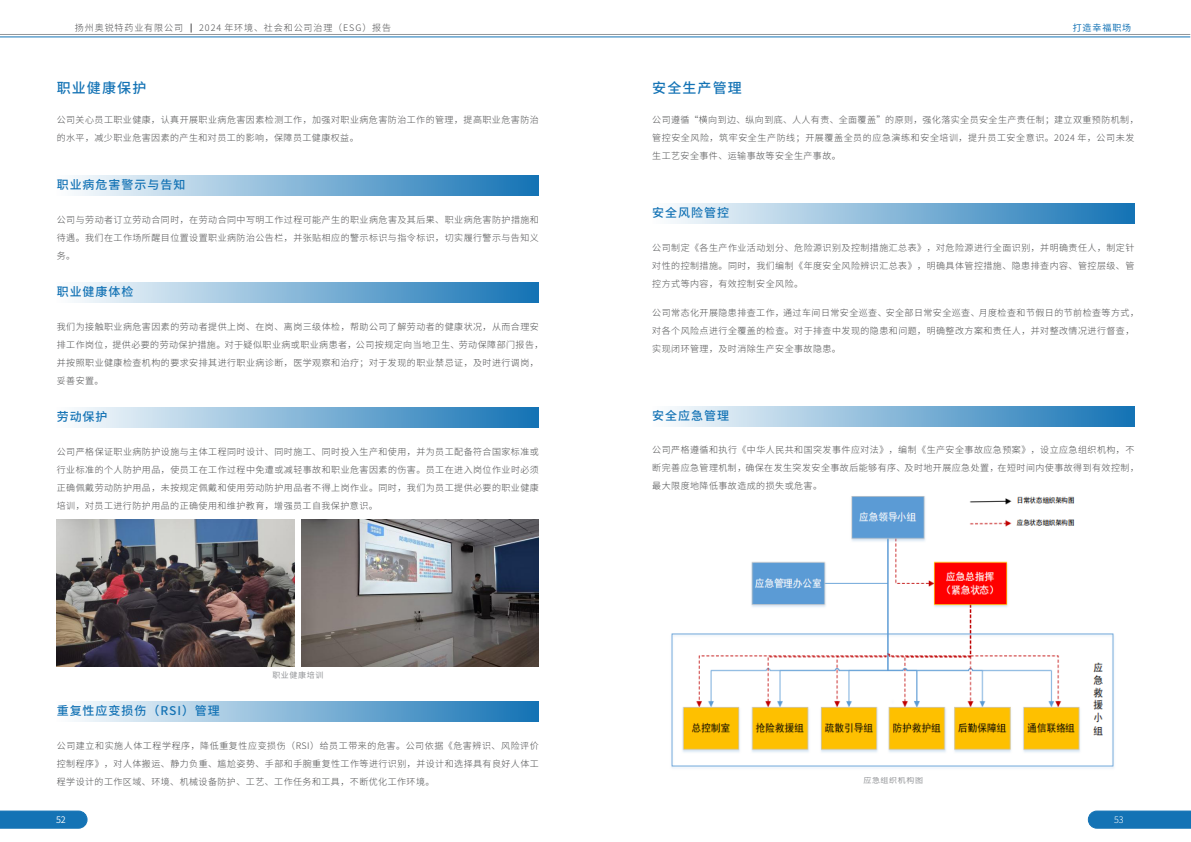
<style>
.page{position:relative;width:1191px;height:842px;background:#fff}
.page>*{position:absolute;margin:0;border:0;box-sizing:border-box;transform-origin:0 0}
.t1{font:500 14px "Source Han Sans CN";letter-spacing:.08em;color:#1473b5}
.t2{font:500 12px "Source Han Sans CN";letter-spacing:.08em;color:#1473b5}
.t3{font:300 9px/18px "Source Han Sans CN";letter-spacing:.05em;color:#4b4c4d}
.t4{font:300 9px "Source Han Sans CN";letter-spacing:.1em;color:#4b4c4d}
.t5{font:9px "Source Han Sans CN";letter-spacing:.1em;color:#1473b5}
.t6{font:9px "Source Han Sans CN";color:#fff}
.t7{font:300 9px "Source Han Sans CN";color:#fff}
.t8{font:8px "Source Han Sans CN";letter-spacing:.075em;color:#939598}
</style>
<div class="page">
<svg style="left:0;top:811px;width:87px;height:17px"></svg>
<div style="left:1088px;top:811px;width:103px;height:17px;background:#1473b5"></div>
<hr style="left:0;top:34px;width:1190px;height:1px;background:#939598">
<hr style="left:0;top:36px;width:1190px;height:1px;background:#1473b5">
<div style="left:57px;top:175px;width:482px;height:21px;background:linear-gradient(to right,#fdfdfe,#1473b5)"></div>
<div style="left:652px;top:203px;width:482px;height:21px;background:linear-gradient(to right,#fdfefe,#1473b5)"></div>
<div style="left:652px;top:406px;width:482px;height:21px;background:linear-gradient(to right,#fdfefe,#1473b5)"></div>
<div style="left:57px;top:282px;width:482px;height:21px;background:linear-gradient(to right,#fdfdfe,#1473b5)"></div>
<div style="left:57px;top:407px;width:482px;height:21px;background:linear-gradient(to right,#fdfdfe,#1473b5)"></div>
<div style="left:57px;top:702px;width:482px;height:20px;background:linear-gradient(to right,#fdfdfe,#1473b5)"></div>
<img style="left:57px;top:519px;width:237px;height:148px">
<img style="left:301px;top:519px;width:238px;height:148px">
<img style="left:671px;top:496px;width:443px;height:273px">
<p class="t4" style="left:75px;top:23px;width:109px">扬州奥锐特药业有限公司</p>
<p class="t4" style="left:199px;top:23px;width:193px">2024 年环境、社会和公司治理（ESG）报告</p>
<p class="t5" style="left:1072px;top:23px;width:60px">打造幸福职场</p>
<p class="t1" style="left:57px;top:80px;width:91px">职业健康保护</p>
<p class="t1" style="left:652px;top:80px;width:91px">安全生产管理</p>
<p class="t3" style="left:57px;top:111px;width:483px">公司关心员工职业健康，认真开展职业病危害因素检测工作，加强对职业病危害防治工作的管理，提高职业危害防治的水平，减少职业危害因素的产生和对员工的影响，保障员工健康权益。</p>
<p class="t3" style="left:652px;top:111px;width:488px">公司遵循“横向到边、纵向到底、人人有责、全面覆盖”的原则，强化落实全员安全生产责任制；建立双重预防机制，管控安全风险，筑牢安全生产防线；开展覆盖全员的应急演练和安全培训，提升员工安全意识。2024 年，公司未发生工艺安全事件、运输事故等安全生产事故。</p>
<p class="t2" style="left:57px;top:178px;width:130px">职业病危害警示与告知</p>
<p class="t3" style="left:57px;top:210px;width:483px;text-align:justify">公司与劳动者订立劳动合同时，在劳动合同中写明工作过程可能产生的职业病危害及其后果、职业病危害防护措施和待遇。我们在工作场所醒目位置设置职业病防治公告栏，并张贴相应的警示标识与指令标识，切实履行警示与告知义务。</p>
<p class="t2" style="left:57px;top:285px;width:78px">职业健康体检</p>
<p class="t3" style="left:57px;top:317px;width:488px">我们为接触职业病危害因素的劳动者提供上岗、在岗、离岗三级体检，帮助公司了解劳动者的健康状况，从而合理安排工作岗位，提供必要的劳动保护措施。对于疑似职业病或职业病患者，公司按规定向当地卫生、劳动保障部门报告，并按照职业健康检查机构的要求安排其进行职业病诊断，医学观察和治疗；对于发现的职业禁忌证，及时进行调岗，妥善安置。</p>
<p class="t2" style="left:57px;top:410px;width:52px">劳动保护</p>
<p class="t3" style="left:57px;top:442px;width:483px;text-align:justify">公司严格保证职业病防护设施与主体工程同时设计、同时施工、同时投入生产和使用，并为员工配备符合国家标准或行业标准的个人防护用品，使员工在工作过程中免遭或减轻事故和职业危害因素的伤害。员工在进入岗位作业时必须正确佩戴劳动防护用品，未按规定佩戴和使用劳动防护用品者不得上岗作业。同时，我们为员工提供必要的职业健康培训，对员工进行防护用品的正确使用和维护教育，增强员工自我保护意识。</p>
<p class="t2" style="left:57px;top:704px;width:165px">重复性应变损伤（RSI）管理</p>
<p class="t8" style="left:272px;top:670px;width:52px">职业健康培训</p>
<p class="t3" style="left:57px;top:737px;width:483px;text-align:justify">公司建立和实施人体工程学程序，降低重复性应变损伤（RSI）给员工带来的危害。公司依据《危害辨识、风险评价控制程序》，对人体搬运、静力负重、尴尬姿势、手部和手腕重复性工作等进行识别，并设计和选择具有良好人体工程学设计的工作区域、环境、机械设备防护、工艺、工作任务和工具，不断优化工作环境。</p>
<p class="t2" style="left:652px;top:206px;width:78px">安全风险管控</p>
<p class="t3" style="left:652px;top:239px;width:483px;text-align:justify">公司制定《各生产作业活动划分、危险源识别及控制措施汇总表》，对危险源进行全面识别，并明确责任人，制定针对性的控制措施。同时，我们编制《年度安全风险辨识汇总表》，明确具体管控措施、隐患排查内容、管控层级、管控方式等内容，有效控制安全风险。</p>
<p class="t3" style="left:652px;top:304px;width:488px">公司常态化开展隐患排查工作，通过车间日常安全巡查、安全部日常安全巡查、月度检查和节假日的节前检查等方式，对各个风险点进行全覆盖的检查。对于排查中发现的隐患和问题，明确整改方案和责任人，并对整改情况进行督查，实现闭环管理，及时消除生产安全事故隐患。</p>
<p class="t2" style="left:652px;top:409px;width:78px">安全应急管理</p>
<p class="t3" style="left:652px;top:441px;width:488px">公司严格遵循和执行《中华人民共和国突发事件应对法》，编制《生产安全事故应急预案》，设立应急组织机构，不断完善应急管理机制，确保在发生突发安全事故后能够有序、及时地开展应急处置，在短时间内使事故得到有效控制，最大限度地降低事故造成的损失或危害。</p>
<p class="t8" style="left:863px;top:776px;width:61px">应急组织机构图</p>
<p class="t6" style="left:56px;top:815px;width:11px">52</p>
<p class="t7" style="left:1114px;top:814px;width:11px">53</p>
</div>
